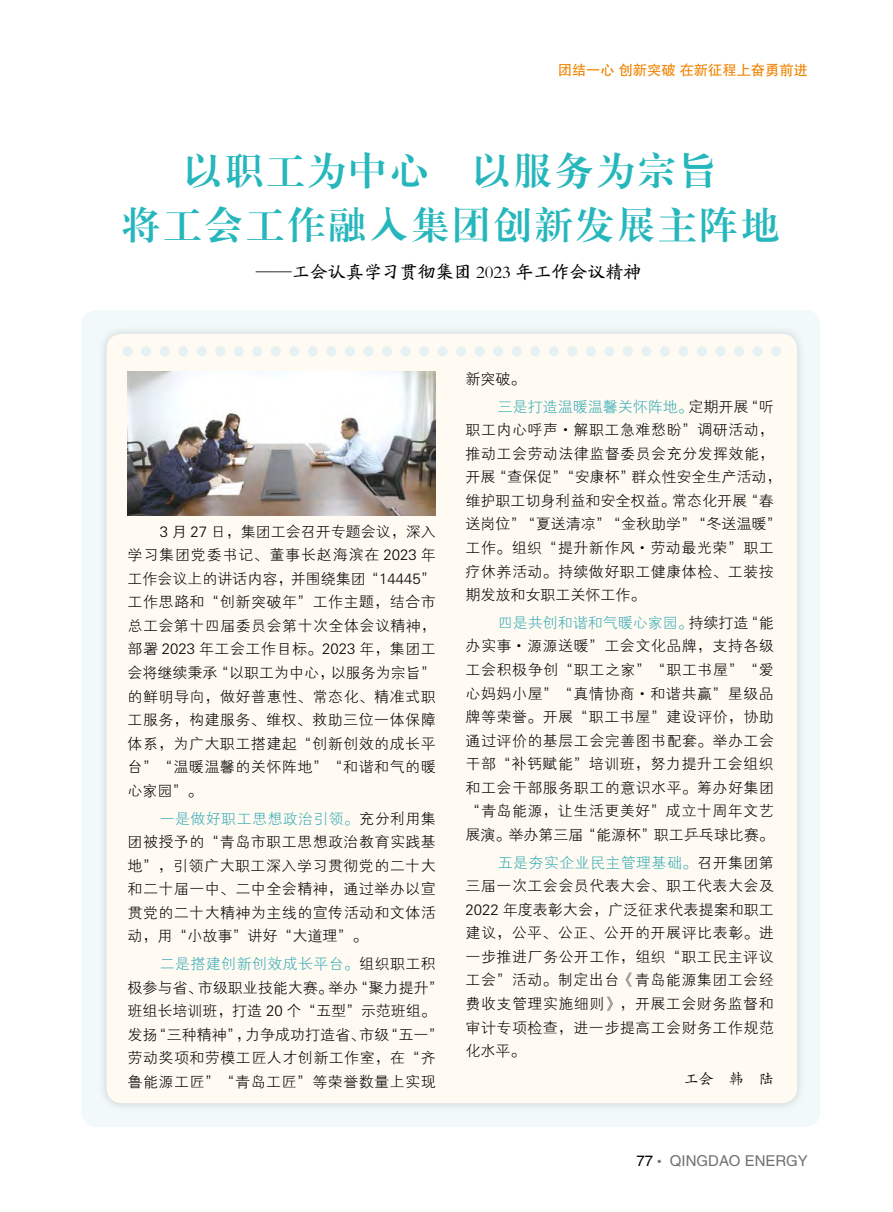
<style>
.page{position:relative;width:893px;height:1212px;background:#fff}
.page>*{position:absolute;margin:0;border:0;box-sizing:border-box;transform-origin:0 0}
.t1{font:37.5px/54px "FZXBSK GBK1 0";letter-spacing:.1em;color:#26b7bc;text-align:center}
.t2{font:18px "FZBWKSJW GB1 0";color:#000}
.t3{font:15px/23.5px "FZXH1 JW GB1 0";letter-spacing:.03em;color:#000;text-align:justify}
.t4{font:15px/27.8px "FZXH1 JW GB1 0";color:#38acb6}
.t5{font:15px "FZHTJW GB1 0";color:#727171}
.t6{font:15px "FZKTJW GB1 0";color:#000}
.t7{font:14.25px "FZHTJW GB1 0";color:#f08300}
.s1{color:#38acb6}
.s2{color:#000}
</style>
<div class="page">
<div style="left:81px;top:310px;width:739px;height:817px;background:#f1f9fa;border-radius:15px"></div>
<div style="left:98px;top:325px;width:708px;height:787px;background:#eaf1f2"></div>
<div style="left:107px;top:334px;width:690px;height:769px;background:#fffaf2;border-radius:15px"></div>
<div style="left:123px;top:346px;width:10px;height:10px;background:#e5f1f2;border-radius:50%"></div>
<div style="left:197px;top:346px;width:10px;height:10px;background:#e5f1f2;border-radius:50%"></div>
<div style="left:271px;top:346px;width:10px;height:10px;background:#e5f1f2;border-radius:50%"></div>
<div style="left:345px;top:346px;width:10px;height:10px;background:#e5f1f2;border-radius:50%"></div>
<div style="left:419px;top:346px;width:10px;height:10px;background:#e5f1f2;border-radius:50%"></div>
<div style="left:493px;top:346px;width:10px;height:10px;background:#e5f1f2;border-radius:50%"></div>
<div style="left:567px;top:346px;width:10px;height:10px;background:#e5f1f2;border-radius:50%"></div>
<div style="left:641px;top:346px;width:10px;height:10px;background:#e5f1f2;border-radius:50%"></div>
<div style="left:715px;top:346px;width:11px;height:10px;background:#e5f1f2;border-radius:50%"></div>
<div style="left:141px;top:346px;width:10px;height:10px;background:#e5f1f2;border-radius:50%"></div>
<div style="left:215px;top:346px;width:10px;height:10px;background:#e5f1f2;border-radius:50%"></div>
<div style="left:289px;top:346px;width:10px;height:10px;background:#e5f1f2;border-radius:50%"></div>
<div style="left:363px;top:346px;width:10px;height:10px;background:#e5f1f2;border-radius:50%"></div>
<div style="left:437px;top:346px;width:11px;height:10px;background:#e5f1f2;border-radius:50%"></div>
<div style="left:512px;top:346px;width:10px;height:10px;background:#e5f1f2;border-radius:50%"></div>
<div style="left:586px;top:346px;width:10px;height:10px;background:#e5f1f2;border-radius:50%"></div>
<div style="left:660px;top:346px;width:10px;height:10px;background:#e5f1f2;border-radius:50%"></div>
<div style="left:734px;top:346px;width:10px;height:10px;background:#e5f1f2;border-radius:50%"></div>
<div style="left:160px;top:346px;width:10px;height:10px;background:#e5f1f2;border-radius:50%"></div>
<div style="left:234px;top:346px;width:10px;height:10px;background:#e5f1f2;border-radius:50%"></div>
<div style="left:308px;top:346px;width:10px;height:10px;background:#e5f1f2;border-radius:50%"></div>
<div style="left:382px;top:346px;width:10px;height:10px;background:#e5f1f2;border-radius:50%"></div>
<div style="left:456px;top:346px;width:10px;height:10px;background:#e5f1f2;border-radius:50%"></div>
<div style="left:530px;top:346px;width:10px;height:10px;background:#e5f1f2;border-radius:50%"></div>
<div style="left:604px;top:346px;width:10px;height:10px;background:#e5f1f2;border-radius:50%"></div>
<div style="left:678px;top:346px;width:10px;height:10px;background:#e5f1f2;border-radius:50%"></div>
<div style="left:752px;top:346px;width:11px;height:10px;background:#e5f1f2;border-radius:50%"></div>
<div style="left:178px;top:346px;width:10px;height:10px;background:#e5f1f2;border-radius:50%"></div>
<div style="left:252px;top:346px;width:10px;height:10px;background:#e5f1f2;border-radius:50%"></div>
<div style="left:326px;top:346px;width:10px;height:10px;background:#e5f1f2;border-radius:50%"></div>
<div style="left:400px;top:346px;width:11px;height:10px;background:#e5f1f2;border-radius:50%"></div>
<div style="left:475px;top:346px;width:10px;height:10px;background:#e5f1f2;border-radius:50%"></div>
<div style="left:549px;top:346px;width:10px;height:10px;background:#e5f1f2;border-radius:50%"></div>
<div style="left:623px;top:346px;width:10px;height:10px;background:#e5f1f2;border-radius:50%"></div>
<div style="left:697px;top:346px;width:10px;height:10px;background:#e5f1f2;border-radius:50%"></div>
<div style="left:771px;top:346px;width:10px;height:10px;background:#e5f1f2;border-radius:50%"></div>
<img style="left:128px;top:371px;width:308px;height:144px">
<p class="t7" style="left:558px;top:62px;width:252px">团结一心 创新突破 在新征程上奋勇前进</p>
<h1 class="t1" style="left:123px;top:146px;width:658px">以职工为中心　以服务为宗旨<br>将工会工作融入集团创新发展主阵地</h1>
<p class="t2" style="left:256px;top:263px;width:387px">——工会认真学习贯彻集团 2023 年工作会议精神</p>
<p class="t3" style="left:128px;top:520px;width:310px;text-indent:32px">3 月 27 日，集团工会召开专题会议，深入学习集团党委书记、董事长赵海滨在 2023 年工作会议上的讲话内容，并围绕集团“14445”工作思路和“创新突破年”工作主题，结合市总工会第十四届委员会第十次全体会议精神，部署 2023 年工会工作目标。2023 年，集团工会将继续秉承“以职工为中心，以服务为宗旨”的鲜明导向，做好普惠性、常态化、精准式职工服务，构建服务、维权、救助三位一体保障体系，为广大职工搭建起“创新创效的成长平台”“温暖温馨的关怀阵地”“和谐和气的暖心家园”。</p>
<p class="t3" style="left:128px;top:807px;width:310px;text-indent:32px"><span class="s1">一是做好职工思想政治引领。</span>充分利用集团被授予的“青岛市职工思想政治教育实践基地”，引领广大职工深入学习贯彻党的二十大和二十届一中、二中全会精神，通过举办以宣贯党的二十大精神为主线的宣传活动和文体活动，用“小故事”讲好“大道理”。</p>
<p class="t3" style="left:128px;top:952px;width:317px;text-align:left;text-indent:32px"><span class="s1">二是搭建创新创效成长平台。</span>组织职工积极参与省、市级职业技能大赛。举办“聚力提升”班组长培训班，打造 20 个“五型”示范班组。发扬“三种精神”，力争成功打造省、市级“五一”劳动奖项和劳模工匠人才创新工作室，在“齐鲁能源工匠”“青岛工匠”等荣誉数量上实现</p>
<p class="t4" style="left:498px;top:365px;width:278px;text-indent:-32px"><span class="s2">新突破。<br></span>三是打造温暖温馨关怀阵地。<span class="s2">定期开展“听</span></p>
<p class="t3" style="left:466px;top:419px;width:317px;text-align:left">职工内心呼声·解职工急难愁盼”调研活动，推动工会劳动法律监督委员会充分发挥效能，开展“查保促”“安康杯”群众性安全生产活动，维护职工切身利益和安全权益。常态化开展“春送岗位”“夏送清凉”“金秋助学”“冬送温暖”工作。组织“提升新作风·劳动最光荣”职工疗休养活动。持续做好职工健康体检、工装按期发放和女职工关怀工作。</p>
<p class="t3" style="left:466px;top:611px;width:310px;text-indent:32px"><span class="s1">四是共创和谐和气暖心家园。</span>持续打造“能办实事·源源送暖”工会文化品牌，支持各级工会积极争创“职工之家”“职工书屋”“爱心妈妈小屋”“真情协商·和谐共赢”星级品牌等荣誉。开展“职工书屋”建设评价，协助通过评价的基层工会完善图书配套。举办工会干部“补钙赋能”培训班，努力提升工会组织和工会干部服务职工的意识水平。筹办好集团“青岛能源，让生活更美好”成立十周年文艺展演。举办第三届“能源杯”职工乒乓球比赛。</p>
<p class="t3" style="left:466px;top:851px;width:310px;text-indent:32px"><span class="s1">五是夯实企业民主管理基础。</span>召开集团第三届一次工会会员代表大会、职工代表大会及2022 年度表彰大会，广泛征求代表提案和职工建议，公平、公正、公开的开展评比表彰。进一步推进厂务公开工作，组织“职工民主评议工会”活动。制定出台《青岛能源集团工会经费收支管理实施细则》，开展工会财务监督和审计专项检查，进一步提高工会财务工作规范化水平。</p>
<p class="t6" style="left:684px;top:1071px;width:91px">工会　韩　陆</p>
<p class="t5" style="left:636px;top:1153px;width:173px"><span class="s2">77</span> <sup>●</sup> QINGDAO ENERGY</p>
</div>
